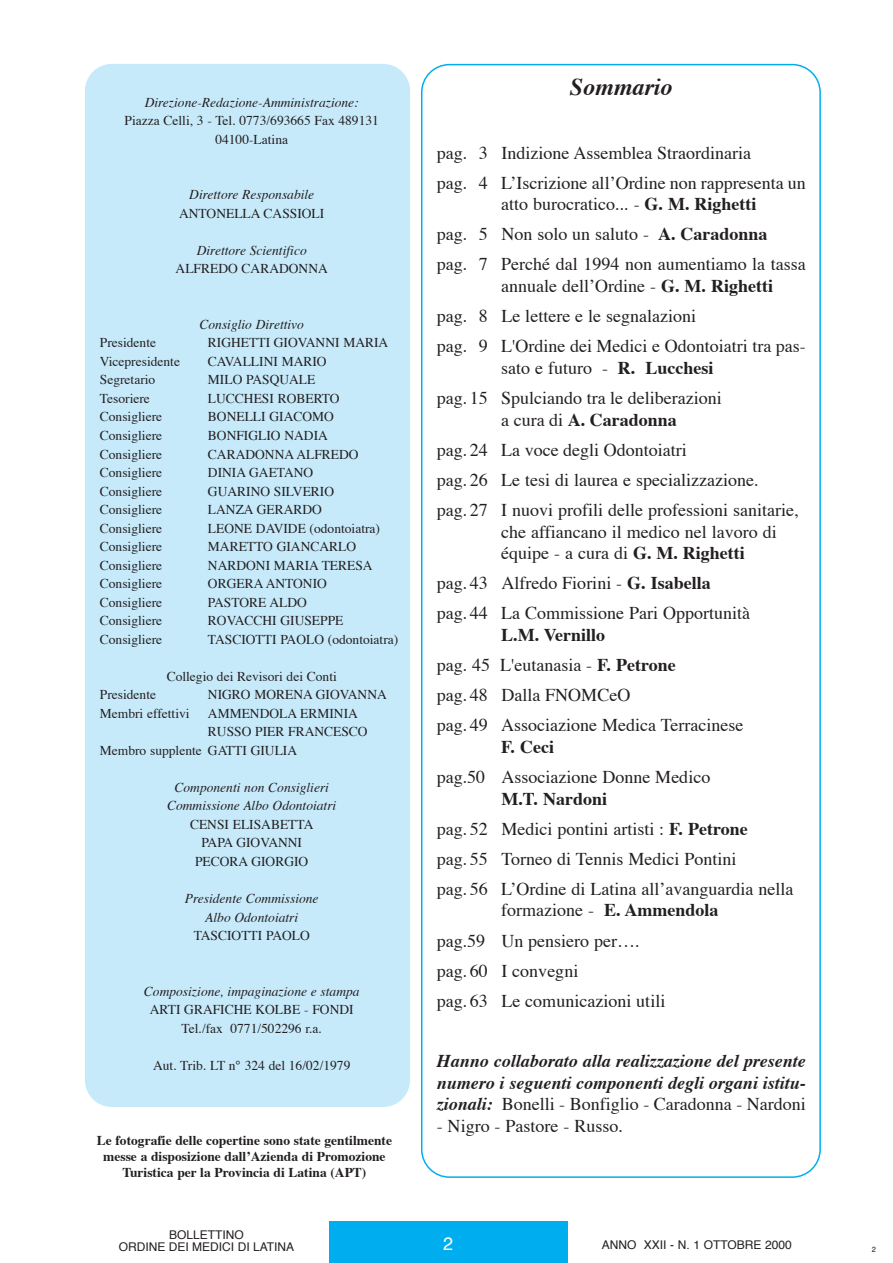
<style>
.page{position:relative;width:893px;height:1263px;background:#fff}
.page>*{position:absolute;margin:0;border:0;box-sizing:border-box;transform-origin:0 0}
.t1{font:italic 700 24px "Times";color:#231f20}
.t2{font:18px/30.2px "Times";color:#231f20}
.t3{font:italic 700 18px/21.6px "Times";color:#231f20;text-align:justify}
.t4{font:700 18px "Times";color:#231f20}
.t5{font:18px "Helvetica";color:#fff}
.t6{font:13.5px/18.5px "Times";color:#231f20;text-align:center}
.t7{font:italic 13.5px/18.5px "Times";color:#231f20;text-align:center}
.t8{font:700 13.5px/16.2px "Times";color:#231f20;text-align:center}
.t9{font:12px/12px "Helvetica";color:#231f20;text-align:center}
.t10{font:7.5px "Helvetica";color:#231f20}
.s1{font-weight:700}
.s2{font-weight:400;font-style:normal}
</style>
<div class="page">
<svg style="left:421px;top:64px;width:399px;height:1114px"></svg>
<div style="left:85px;top:64px;width:325px;height:1043px;background:#c7eafb;border-radius:27px"></div>
<div style="left:330px;top:1222px;width:238px;height:41px;background:#00aeef"></div>
<p class="t7" style="left:145px;top:94px;width:215px">Direzione-Redazione-Amministrazione:</p>
<p class="t6" style="left:124px;top:113px;width:256px">Piazza Celli, 3 - Tel. 0773/693665 Fax 489131<br>04100-Latina</p>
<p class="t7" style="left:189px;top:187px;width:126px">Direttore Responsabile</p>
<p class="t6" style="left:179px;top:205px;width:147px">ANTONELLA CASSIOLI</p>
<p class="t7" style="left:197px;top:242px;width:111px">Direttore Scientifico</p>
<p class="t6" style="left:176px;top:261px;width:154px">ALFREDO CARADONNA</p>
<p class="t7" style="left:199px;top:316px;width:106px">Consiglio Direttivo</p>
<p class="t6" style="left:100px;top:335px;width:58px">Presidente</p>
<p class="t6" style="left:208px;top:335px;width:182px">RIGHETTI GIOVANNI MARIA</p>
<p class="t6" style="left:100px;top:353px;width:82px">Vicepresidente</p>
<p class="t6" style="left:208px;top:353px;width:120px">CAVALLINI MARIO</p>
<p class="t6" style="left:100px;top:372px;width:57px">Segretario</p>
<p class="t6" style="left:208px;top:372px;width:109px">MILO PASQUALE</p>
<p class="t6" style="left:100px;top:390px;width:52px">Tesoriere</p>
<p class="t6" style="left:208px;top:390px;width:133px">LUCCHESI ROBERTO</p>
<p class="t6" style="left:100px;top:409px;width:64px">Consigliere</p>
<p class="t6" style="left:208px;top:409px;width:127px">BONELLI GIACOMO</p>
<p class="t6" style="left:100px;top:427px;width:64px">Consigliere</p>
<p class="t6" style="left:208px;top:427px;width:121px">BONFIGLIO NADIA</p>
<p class="t6" style="left:100px;top:446px;width:64px">Consigliere</p>
<p class="t6" style="left:208px;top:446px;width:152px">CARADONNA ALFREDO</p>
<p class="t6" style="left:100px;top:464px;width:64px">Consigliere</p>
<p class="t6" style="left:208px;top:464px;width:107px">DINIA GAETANO</p>
<p class="t6" style="left:100px;top:483px;width:64px">Consigliere</p>
<p class="t6" style="left:208px;top:483px;width:128px">GUARINO SILVERIO</p>
<p class="t6" style="left:100px;top:501px;width:64px">Consigliere</p>
<p class="t6" style="left:208px;top:501px;width:115px">LANZA GERARDO</p>
<p class="t6" style="left:100px;top:520px;width:64px">Consigliere</p>
<p class="t6" style="left:208px;top:520px;width:174px">LEONE DAVIDE (odontoiatra)</p>
<p class="t6" style="left:100px;top:539px;width:64px">Consigliere</p>
<p class="t6" style="left:208px;top:539px;width:150px">MARETTO GIANCARLO</p>
<p class="t6" style="left:100px;top:557px;width:64px">Consigliere</p>
<p class="t6" style="left:208px;top:557px;width:166px">NARDONI MARIA TERESA</p>
<p class="t6" style="left:100px;top:576px;width:64px">Consigliere</p>
<p class="t6" style="left:208px;top:576px;width:120px">ORGERA ANTONIO</p>
<p class="t6" style="left:100px;top:594px;width:64px">Consigliere</p>
<p class="t6" style="left:208px;top:594px;width:100px">PASTORE ALDO</p>
<p class="t6" style="left:100px;top:613px;width:64px">Consigliere</p>
<p class="t6" style="left:208px;top:613px;width:137px">ROVACCHI GIUSEPPE</p>
<p class="t6" style="left:100px;top:631px;width:64px">Consigliere</p>
<p class="t6" style="left:208px;top:631px;width:192px">TASCIOTTI PAOLO (odontoiatra)</p>
<p class="t6" style="left:167px;top:668px;width:172px">Collegio dei Revisori dei Conti</p>
<p class="t6" style="left:100px;top:687px;width:58px">Presidente</p>
<p class="t6" style="left:208px;top:687px;width:180px">NIGRO MORENA GIOVANNA</p>
<p class="t6" style="left:100px;top:705px;width:91px">Membri effettivi</p>
<p class="t6" style="left:208px;top:705px;width:151px">AMMENDOLA ERMINIA</p>
<p class="t6" style="left:208px;top:724px;width:161px">RUSSO PIER FRANCESCO</p>
<p class="t6" style="left:100px;top:742px;width:199px">Membro supplente GATTI GIULIA</p>
<p class="t7" style="left:167px;top:779px;width:171px">Componenti non Consiglieri<br>Commissione Albo Odontoiatri</p>
<p class="t6" style="left:190px;top:816px;width:125px">CENSI ELISABETTA<br>PAPA GIOVANNI<br>PECORA GIORGIO</p>
<p class="t7" style="left:185px;top:890px;width:135px">Presidente Commissione<br>Albo Odontoiatri</p>
<p class="t6" style="left:194px;top:927px;width:118px">TASCIOTTI PAOLO</p>
<p class="t7" style="left:144px;top:983px;width:217px">Composizione, impaginazione e stampa</p>
<p class="t6" style="left:150px;top:1002px;width:205px">ARTI GRAFICHE KOLBE - FONDI<br>Tel./fax 0771/502296 r.a.</p>
<p class="t6" style="left:153px;top:1057px;width:199px">Aut. Trib. LT n° 324 del 16/02/1979</p>
<p class="t8" style="left:97px;top:1134px;width:297px">Le fotografie delle copertine sono state gentilmente messe a disposizione dall’Azienda di Promozione<br>Turistica per la Provincia di Latina (APT)</p>
<h1 class="t1" style="left:570px;top:77px;width:104px">Sommario</h1>
<p class="t2" style="left:436px;top:139px;width:370px">pag. 3 Indizione Assemblea Straordinaria<br>pag. 4 L’Iscrizione all’Ordine non rappresenta un</p>
<p class="t2" style="left:436px;top:191px;width:371px;text-indent:64px">atto burocratico... - <span class="s1">G. M. Righetti<br></span>pag. 5 Non solo un saluto - <span class="s1">A. Caradonna<br></span>pag. 7 Perché dal 1994 non aumentiamo la tassa</p>
<p class="t2" style="left:436px;top:273px;width:371px;text-indent:64px">annuale dell’Ordine - <span class="s1">G. M. Righetti </span>pag. 8 Le lettere e le segnalazioni<br>pag. 9 L'Ordine dei Medici e Odontoiatri tra pas-</p>
<p class="t2" style="left:436px;top:354px;width:286px;text-indent:64px">sato e futuro - <span class="s1">R. Lucchesi </span>pag. 15 Spulciando tra le deliberazioni</p>
<p class="t2" style="left:436px;top:406px;width:363px;text-indent:65px">a cura di <span class="s1">A. Caradonna<br></span>pag. 24 La voce degli Odontoiatri<br>pag. 26 Le tesi di laurea e specializzazione.<br>pag. 27 I nuovi profili delle professioni sanitarie,</p>
<p class="t2" style="left:501px;top:522px;width:277px;line-height:21.6px">che affiancano il medico nel lavoro di équipe - a cura di <span class="s1">G. M. Righetti</span></p>
<p class="t2" style="left:436px;top:570px;width:315px">pag. 43 Alfredo Fiorini - <span class="s1">G. Isabella<br></span>pag. 44 La Commissione Pari Opportunità</p>
<p class="t2" style="left:436px;top:621px;width:308px;text-indent:64px"><span class="s1">L.M. Vernillo<br></span>pag. 45 L'eutanasia - <span class="s1">F. Petrone<br></span>pag. 48 Dalla FNOMCeO<br>pag. 49 Associazione Medica Terracinese</p>
<p class="t4" style="left:501px;top:739px;width:54px">F. Ceci</p>
<p class="t2" style="left:436px;top:763px;width:275px">pag.50 Associazione Donne Medico</p>
<p class="t2" style="left:436px;top:785px;width:358px;text-indent:65px"><span class="s1">M.T. Nardoni<br></span>pag. 52 Medici pontini artisti : <span class="s1">F. Petrone<br></span>pag. 55 Torneo di Tennis Medici Pontini<br>pag. 56 L’Ordine di Latina all’avanguardia nella</p>
<p class="t2" style="left:436px;top:897px;width:283px;text-indent:64px">formazione - <span class="s1">E. Ammendola </span>pag.59 Un pensiero per….<br>pag. 60 I convegni<br>pag. 63 Le comunicazioni utili</p>
<p class="t3" style="left:436px;top:1052px;width:370px">Hanno collaborato alla realizzazione del presente numero i seguenti componenti degli organi istitu&shy;zionali: <span class="s2">Bonelli - Bonfiglio - Caradonna - Nardoni</span></p>
<p class="t2" style="left:436px;top:1112px;width:188px">- Nigro - Pastore - Russo.</p>
<p class="t9" style="left:119px;top:1230px;width:177px">BOLLETTINO<br>ORDINE DEI MEDICI DI LATINA</p>
<p class="t9" style="left:601px;top:1240px;width:192px">ANNO XXII - N. 1 OTTOBRE 2000</p>
<p class="t5" style="left:443px;top:1237px;width:12px">2</p>
<p class="t10" style="left:871px;top:1246px;width:6px">2</p>
</div>
